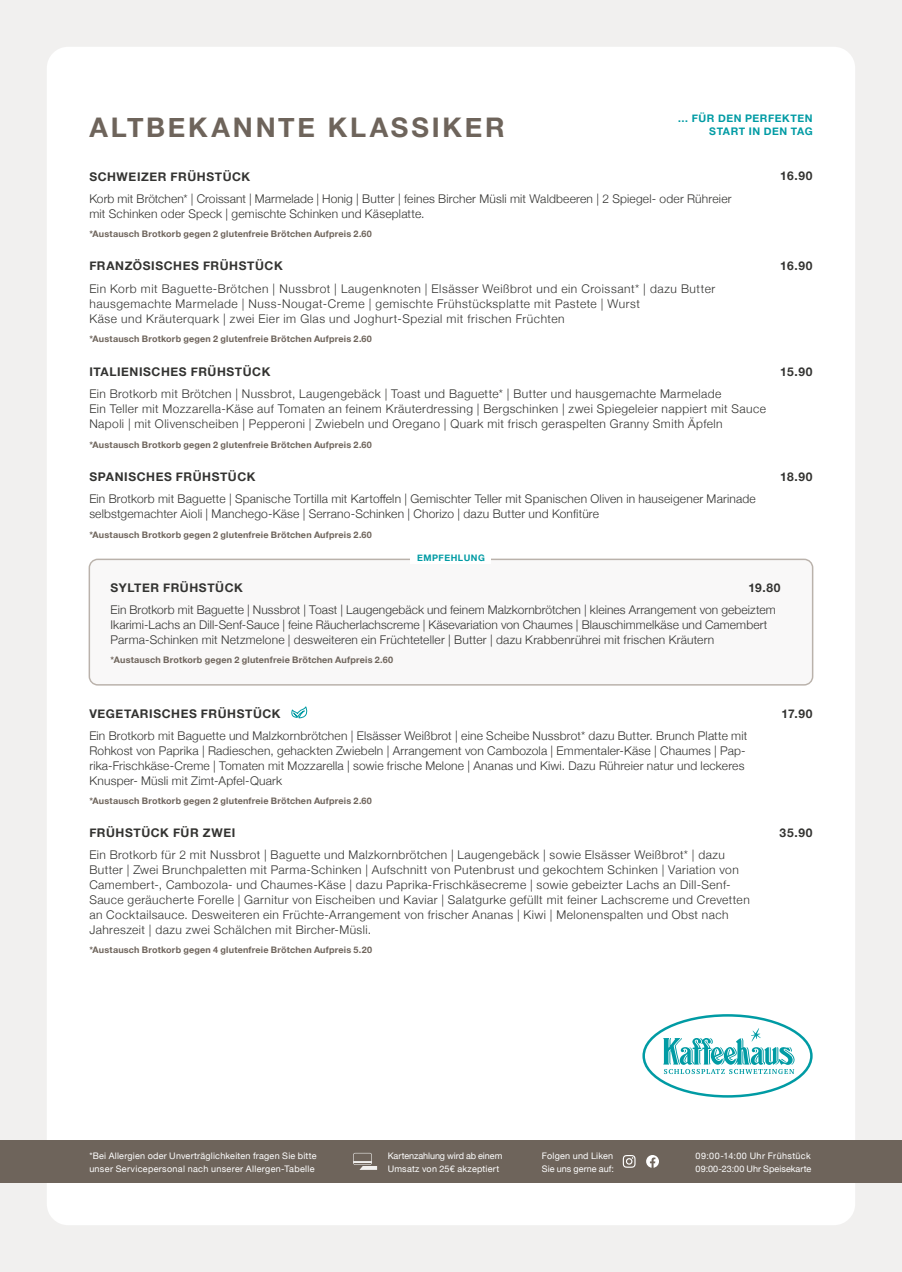
<style>
.page{position:relative;width:902px;height:1272px;background:#fff}
.page>*{position:absolute;margin:0;border:0;box-sizing:border-box;transform-origin:0 0}
.t1{font:700 27px "Helvetica Neue";letter-spacing:.105em;color:#6e645b}
.t2{font:300 12px/15px "Helvetica Neue";letter-spacing:.02em;color:#333331}
.t3{font:300 12px/15px "Helvetica Neue";letter-spacing:.045em;color:#333331}
.t4{font:700 12px "Helvetica Neue";letter-spacing:.05em;color:#333331}
.t5{font:700 10.5px/13.5px "Helvetica Neue";letter-spacing:.05em;color:#009ba4;text-align:right}
.t6{font:700 9px "Helvetica Neue";letter-spacing:.02em;color:#6e645b}
.t7{font:9px/13.5px "Helvetica Neue";letter-spacing:.025em;color:#fff}
.t8{font:9px/13.5px "Helvetica Neue";color:#fff}
.t9{font:700 9px "Helvetica Neue";letter-spacing:.06em;color:#009ba4}
</style>
<div class="page">
<div style="left:4px;top:4px;width:893px;height:1263px;background:#f1f0ef"></div>
<div style="left:47px;top:47px;width:808px;height:1178px;background:#fff;border-radius:21px"></div>
<div style="left:0;top:1140px;width:901px;height:42px;background:#6e645b"></div>
<svg style="left:353px;top:1152px;width:24px;height:17px"></svg>
<svg style="left:622px;top:1155px;width:13px;height:12px"></svg>
<svg style="left:646px;top:1155px;width:13px;height:12px"></svg>
<svg style="left:89px;top:558px;width:724px;height:127px"></svg>
<svg style="left:291px;top:706px;width:17px;height:13px"></svg>
<svg style="left:642px;top:1014px;width:170px;height:83px"></svg>
<div style="left:410px;top:552px;width:81px;height:12px;background:#fff"></div>
<p class="t5" style="left:677px;top:112px;width:136px">… FÜR DEN PERFEKTEN<br>START IN DEN TAG</p>
<h1 class="t1" style="left:89px;top:106px;width:417px">ALTBEKANNTE KLASSIKER</h1>
<p class="t4" style="left:89px;top:167px;width:162px">SCHWEIZER FRÜHSTÜCK</p>
<p class="t2" style="left:89px;top:190px;width:643px">Korb mit Brötchen* | Croissant | Marmelade | Honig | Butter | feines Bircher Müsli mit Waldbeeren | 2 Spiegel- oder Rühreier mit Schinken oder Speck | gemischte Schinken und Käseplatte.</p>
<p class="t4" style="left:780px;top:167px;width:34px">16.90</p>
<p class="t6" style="left:89px;top:227px;width:284px">*Austausch Brotkorb gegen 2 glutenfreie Brötchen Aufpreis 2.60</p>
<p class="t4" style="left:89px;top:257px;width:195px">FRANZÖSISCHES FRÜHSTÜCK</p>
<p class="t3" style="left:89px;top:280px;width:627px">Ein Korb mit Baguette-Brötchen | Nussbrot | Laugenknoten | Elsässer Weißbrot und ein Croissant* | dazu Butter hausgemachte Marmelade | Nuss-Nougat-Creme | gemischte Frühstücksplatte mit Pastete | Wurst<br>Käse und Kräuterquark | zwei Eier im Glas und Joghurt-Spezial mit frischen Früchten</p>
<p class="t6" style="left:89px;top:332px;width:284px">*Austausch Brotkorb gegen 2 glutenfreie Brötchen Aufpreis 2.60</p>
<p class="t4" style="left:89px;top:362px;width:182px">ITALIENISCHES FRÜHSTÜCK</p>
<p class="t2" style="left:89px;top:385px;width:678px">Ein Brotkorb mit Brötchen | Nussbrot, Laugengebäck | Toast und Baguette* | Butter und hausgemachte Marmelade<br>Ein Teller mit Mozzarella-Käse auf Tomaten an feinem Kräuterdressing | Bergschinken | zwei Spiegeleier nappiert mit Sauce<br>Napoli | mit Olivenscheiben | Pepperoni | Zwiebeln und Oregano | Quark mit frisch geraspelten Granny Smith Äpfeln</p>
<p class="t6" style="left:89px;top:437px;width:284px">*Austausch Brotkorb gegen 2 glutenfreie Brötchen Aufpreis 2.60</p>
<p class="t4" style="left:89px;top:467px;width:168px">SPANISCHES FRÜHSTÜCK</p>
<p class="t2" style="left:89px;top:490px;width:668px">Ein Brotkorb mit Baguette | Spanische Tortilla mit Kartoffeln | Gemischter Teller mit Spanischen Oliven in hauseigener Marinade selbstgemachter Aioli | Manchego-Käse | Serrano-Schinken | Chorizo | dazu Butter und Konfitüre</p>
<p class="t6" style="left:89px;top:528px;width:284px">*Austausch Brotkorb gegen 2 glutenfreie Brötchen Aufpreis 2.60</p>
<p class="t9" style="left:417px;top:550px;width:69px">EMPFEHLUNG</p>
<p class="t4" style="left:780px;top:256px;width:34px">16.90</p>
<p class="t4" style="left:780px;top:362px;width:34px">15.90</p>
<p class="t4" style="left:780px;top:467px;width:34px">18.90</p>
<p class="t4" style="left:111px;top:578px;width:134px">SYLTER FRÜHSTÜCK</p>
<p class="t2" style="left:111px;top:601px;width:666px">Ein Brotkorb mit Baguette | Nussbrot | Toast | Laugengebäck und feinem Malzkornbrötchen | kleines Arrangement von gebeiztem<br>Ikarimi-Lachs an Dill-Senf-Sauce | feine Räucherlachscreme | Käsevariation von Chaumes | Blauschimmelkäse und Camembert<br>Parma-Schinken mit Netzmelone | desweiteren ein Früchteteller | Butter | dazu Krabbenrührei mit frischen Kräutern</p>
<p class="t4" style="left:748px;top:578px;width:34px">19.80</p>
<p class="t6" style="left:111px;top:653px;width:284px">*Austausch Brotkorb gegen 2 glutenfreie Brötchen Aufpreis 2.60</p>
<p class="t4" style="left:89px;top:704px;width:193px">VEGETARISCHES FRÜHSTÜCK</p>
<p class="t2" style="left:89px;top:727px;width:659px">Ein Brotkorb mit Baguette und Malzkornbrötchen | Elsässer Weißbrot | eine Scheibe Nussbrot* dazu Butter. Brunch Platte mit Rohkost von Paprika | Radieschen, gehackten Zwiebeln | Arrangement von Cambozola | Emmentaler-Käse | Chaumes | Pap&shy;rika-Frischkäse-Creme | Tomaten mit Mozzarella | sowie frische Melone | Ananas und Kiwi. Dazu Rühreier natur und leckeres Knusper- Müsli mit Zimt-Apfel-Quark</p>
<p class="t6" style="left:89px;top:794px;width:284px">*Austausch Brotkorb gegen 2 glutenfreie Brötchen Aufpreis 2.60</p>
<p class="t4" style="left:89px;top:823px;width:147px">FRÜHSTÜCK FÜR ZWEI</p>
<p class="t2" style="left:89px;top:846px;width:662px">Ein Brotkorb für 2 mit Nussbrot | Baguette und Malzkornbrötchen | Laugengebäck | sowie Elsässer Weißbrot* | dazu Butter | Zwei Brunchpaletten mit Parma-Schinken | Aufschnitt von Putenbrust und gekochtem Schinken | Variation von Camembert-, Cambozola- und Chaumes-Käse | dazu Paprika-Frischkäsecreme | sowie gebeizter Lachs an Dill-Senf-Sauce geräucherte Forelle | Garnitur von Eischeiben und Kaviar | Salatgurke gefüllt mit feiner Lachscreme und Crevetten an Cocktailsauce. Desweiteren ein Früchte-Arrangement von frischer Ananas | Kiwi | Melonenspalten und Obst nach Jahreszeit | dazu zwei Schälchen mit Bircher-Müsli.</p>
<p class="t6" style="left:89px;top:942px;width:284px">*Austausch Brotkorb gegen 4 glutenfreie Brötchen Aufpreis 5.20</p>
<p class="t4" style="left:781px;top:704px;width:33px">17.90</p>
<p class="t4" style="left:779px;top:823px;width:34px">35.90</p>
<p class="t7" style="left:89px;top:1149px;width:229px">*Bei Allergien oder Unverträglichkeiten fragen Sie bitte unser Servicepersonal nach unserer Allergen-Tabelle</p>
<p class="t7" style="left:542px;top:1149px;width:73px">Folgen und Liken<br>Sie uns gerne auf:</p>
<p class="t8" style="left:387px;top:1149px;width:116px">Kartenzahlung wird ab einem<br>Umsatz von 25€ akzeptiert</p>
<p class="t7" style="left:695px;top:1149px;width:117px">09:00-14:00 Uhr Frühstück<br>09:00-23:00 Uhr Speisekarte</p>
</div>
